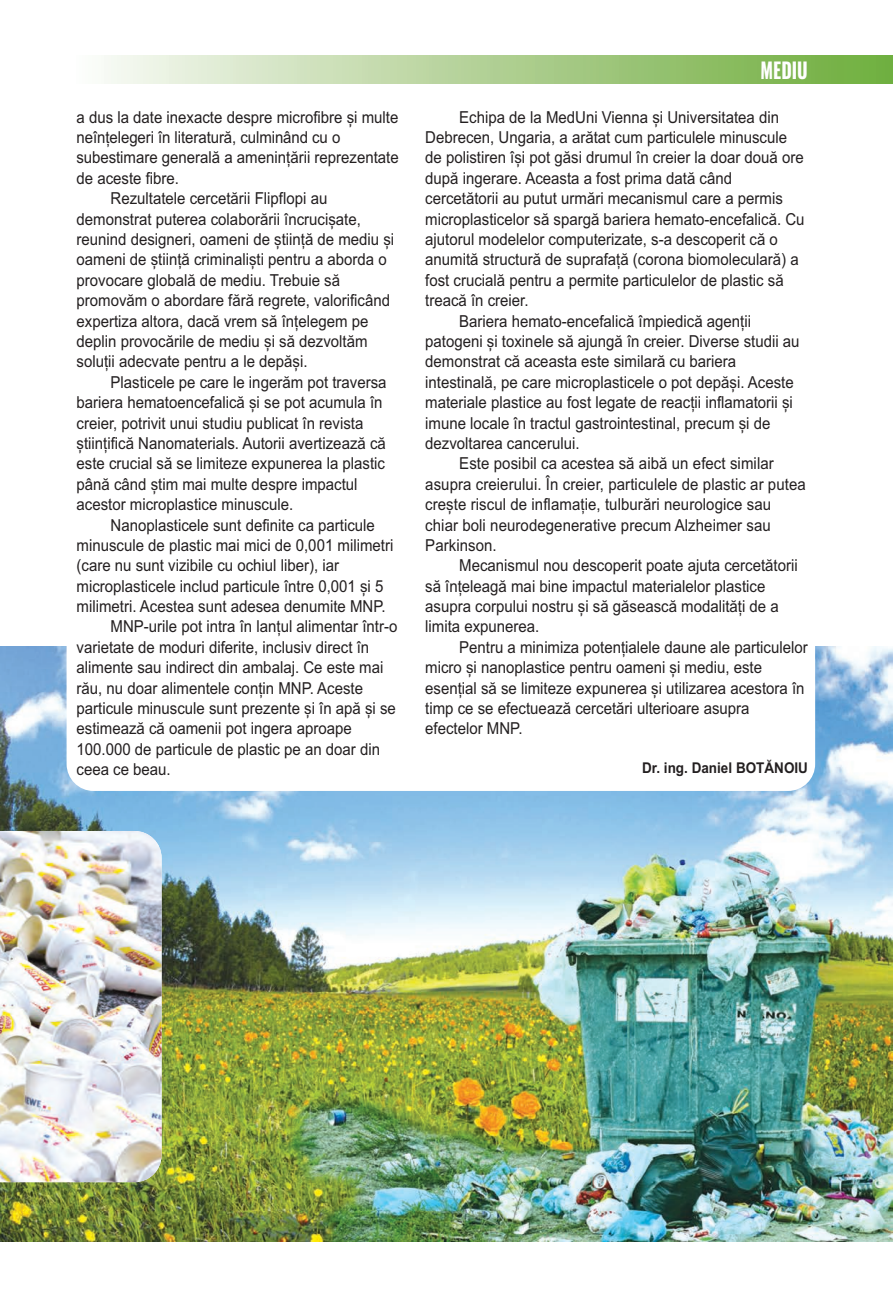
<style>
.page{position:relative;width:893px;height:1297px;background:#fff}
.page>*{position:absolute;margin:0;border:0;box-sizing:border-box;transform-origin:0 0}
.t1{font:700 21.6px "Oswald";color:#fff;scale:.83 1}
.t2{font:16.5px "Arial";color:#231f20;scale:.91 1}
.t3{font:700 14.85px "Arial";color:#231f20;scale:.91 1}
</style>
<div class="page">
<img style="left:0;top:646px;width:893px;height:596px">
<div style="left:67px;top:590px;width:748px;height:201px;background:#fff;border-radius:27px"></div>
<div style="left:77px;top:55px;width:816px;height:28px;background:linear-gradient(to right,#f9f9f6,#6dac3a)"></div>
<img style="left:0;top:831px;width:161px;height:351px">
<p class="t2" style="left:77px;top:107px;width:355px">a dus la date inexacte despre microfibre și multe</p>
<p class="t2" style="left:77px;top:128px;width:291px">neînțelegeri în literatură, culminând cu o</p>
<p class="t2" style="left:77px;top:148px;width:355px">subestimare generală a amenințării reprezentate</p>
<p class="t2" style="left:77px;top:168px;width:114px">de aceste fibre.</p>
<p class="t2" style="left:111px;top:189px;width:240px">Rezultatele cercetării Flipflopi au</p>
<p class="t2" style="left:77px;top:209px;width:314px">demonstrat puterea colaborării încrucișate,</p>
<p class="t2" style="left:77px;top:230px;width:351px">reunind designeri, oameni de știință de mediu și</p>
<p class="t2" style="left:77px;top:250px;width:342px">oameni de știință criminaliști pentru a aborda o</p>
<p class="t2" style="left:77px;top:270px;width:291px">provocare globală de mediu. Trebuie să</p>
<p class="t2" style="left:77px;top:291px;width:346px">promovăm o abordare fără regrete, valorificând</p>
<p class="t2" style="left:77px;top:311px;width:322px">expertiza altora, dacă vrem să înțelegem pe</p>
<p class="t2" style="left:77px;top:332px;width:321px">deplin provocările de mediu și să dezvoltăm</p>
<p class="t2" style="left:77px;top:352px;width:255px">soluții adecvate pentru a le depăși.</p>
<p class="t2" style="left:111px;top:372px;width:305px">Plasticele pe care le ingerăm pot traversa</p>
<p class="t2" style="left:77px;top:393px;width:338px">bariera hematoencefalică și se pot acumula în</p>
<p class="t2" style="left:77px;top:413px;width:317px">creier, potrivit unui studiu publicat în revista</p>
<p class="t2" style="left:77px;top:434px;width:341px">științifică Nanomaterials. Autorii avertizează că</p>
<p class="t2" style="left:77px;top:454px;width:340px">este crucial să se limiteze expunerea la plastic</p>
<p class="t2" style="left:77px;top:474px;width:310px">până când știm mai multe despre impactul</p>
<p class="t2" style="left:77px;top:495px;width:240px">acestor microplastice minuscule.</p>
<p class="t2" style="left:111px;top:515px;width:292px">Nanoplasticele sunt definite ca particule</p>
<p class="t2" style="left:77px;top:535px;width:350px">minuscule de plastic mai mici de 0,001 milimetri</p>
<p class="t2" style="left:77px;top:556px;width:290px">(care nu sunt vizibile cu ochiul liber), iar</p>
<p class="t2" style="left:77px;top:576px;width:339px">microplasticele includ particule între 0,001 și 5</p>
<p class="t2" style="left:77px;top:597px;width:341px">milimetri. Acestea sunt adesea denumite MNP.</p>
<p class="t2" style="left:111px;top:617px;width:317px">MNP-urile pot intra în lanțul alimentar într-o</p>
<p class="t2" style="left:77px;top:637px;width:323px">varietate de moduri diferite, inclusiv direct în</p>
<p class="t2" style="left:77px;top:658px;width:339px">alimente sau indirect din ambalaj. Ce este mai</p>
<p class="t2" style="left:77px;top:678px;width:316px">rău, nu doar alimentele conțin MNP. Aceste</p>
<p class="t2" style="left:77px;top:699px;width:352px">particule minuscule sunt prezente și în apă și se</p>
<p class="t2" style="left:77px;top:719px;width:304px">estimează că oamenii pot ingera aproape</p>
<p class="t2" style="left:77px;top:739px;width:335px">100.000 de particule de plastic pe an doar din</p>
<p class="t2" style="left:77px;top:760px;width:105px">ceea ce beau.</p>
<h1 class="t1" style="left:761px;top:59px;width:58px">MEDIU</h1>
<p class="t2" style="left:459px;top:107px;width:353px">Echipa de la MedUni Vienna și Universitatea din</p>
<p class="t2" style="left:425px;top:128px;width:399px">Debrecen, Ungaria, a arătat cum particulele minuscule</p>
<p class="t2" style="left:425px;top:148px;width:417px">de polistiren își pot găsi drumul în creier la doar două ore</p>
<p class="t2" style="left:425px;top:168px;width:339px">după ingerare. Aceasta a fost prima dată când</p>
<p class="t2" style="left:425px;top:189px;width:394px">cercetătorii au putut urmări mecanismul care a permis</p>
<p class="t2" style="left:425px;top:209px;width:418px">microplasticelor să spargă bariera hemato-encefalică. Cu</p>
<p class="t2" style="left:425px;top:230px;width:389px">ajutorul modelelor computerizate, s-a descoperit că o</p>
<p class="t2" style="left:425px;top:250px;width:412px">anumită structură de suprafață (corona biomoleculară) a</p>
<p class="t2" style="left:425px;top:270px;width:395px">fost crucială pentru a permite particulelor de plastic să</p>
<p class="t2" style="left:425px;top:291px;width:115px">treacă în creier.</p>
<p class="t2" style="left:459px;top:311px;width:322px">Bariera hemato-encefalică împiedică agenții</p>
<p class="t2" style="left:425px;top:332px;width:413px">patogeni și toxinele să ajungă în creier. Diverse studii au</p>
<p class="t2" style="left:425px;top:352px;width:343px">demonstrat că aceasta este similară cu bariera</p>
<p class="t2" style="left:425px;top:372px;width:406px">intestinală, pe care microplasticele o pot depăși. Aceste</p>
<p class="t2" style="left:425px;top:393px;width:405px">materiale plastice au fost legate de reacții inflamatorii și</p>
<p class="t2" style="left:425px;top:413px;width:381px">imune locale în tractul gastrointestinal, precum și de</p>
<p class="t2" style="left:425px;top:434px;width:171px">dezvoltarea cancerului.</p>
<p class="t2" style="left:459px;top:454px;width:347px">Este posibil ca acestea să aibă un efect similar</p>
<p class="t2" style="left:425px;top:474px;width:420px">asupra creierului. În creier, particulele de plastic ar putea</p>
<p class="t2" style="left:425px;top:495px;width:382px">crește riscul de inflamație, tulburări neurologice sau</p>
<p class="t2" style="left:425px;top:515px;width:381px">chiar boli neurodegenerative precum Alzheimer sau</p>
<p class="t2" style="left:425px;top:535px;width:80px">Parkinson.</p>
<p class="t2" style="left:459px;top:556px;width:373px">Mecanismul nou descoperit poate ajuta cercetătorii</p>
<p class="t2" style="left:425px;top:576px;width:375px">să înțeleagă mai bine impactul materialelor plastice</p>
<p class="t2" style="left:425px;top:597px;width:390px">asupra corpului nostru și să găsească modalități de a</p>
<p class="t2" style="left:425px;top:617px;width:127px">limita expunerea.</p>
<p class="t2" style="left:459px;top:637px;width:384px">Pentru a minimiza potențialele daune ale particulelor</p>
<p class="t2" style="left:425px;top:658px;width:372px">micro și nanoplastice pentru oameni și mediu, este</p>
<p class="t2" style="left:425px;top:678px;width:418px">esențial să se limiteze expunerea și utilizarea acestora în</p>
<p class="t2" style="left:425px;top:699px;width:358px">timp ce se efectuează cercetări ulterioare asupra</p>
<p class="t2" style="left:425px;top:719px;width:108px">efectelor MNP.</p>
<p class="t3" style="left:642px;top:759px;width:184px">Dr. ing. Daniel BOTĂNOIU</p>
</div>
